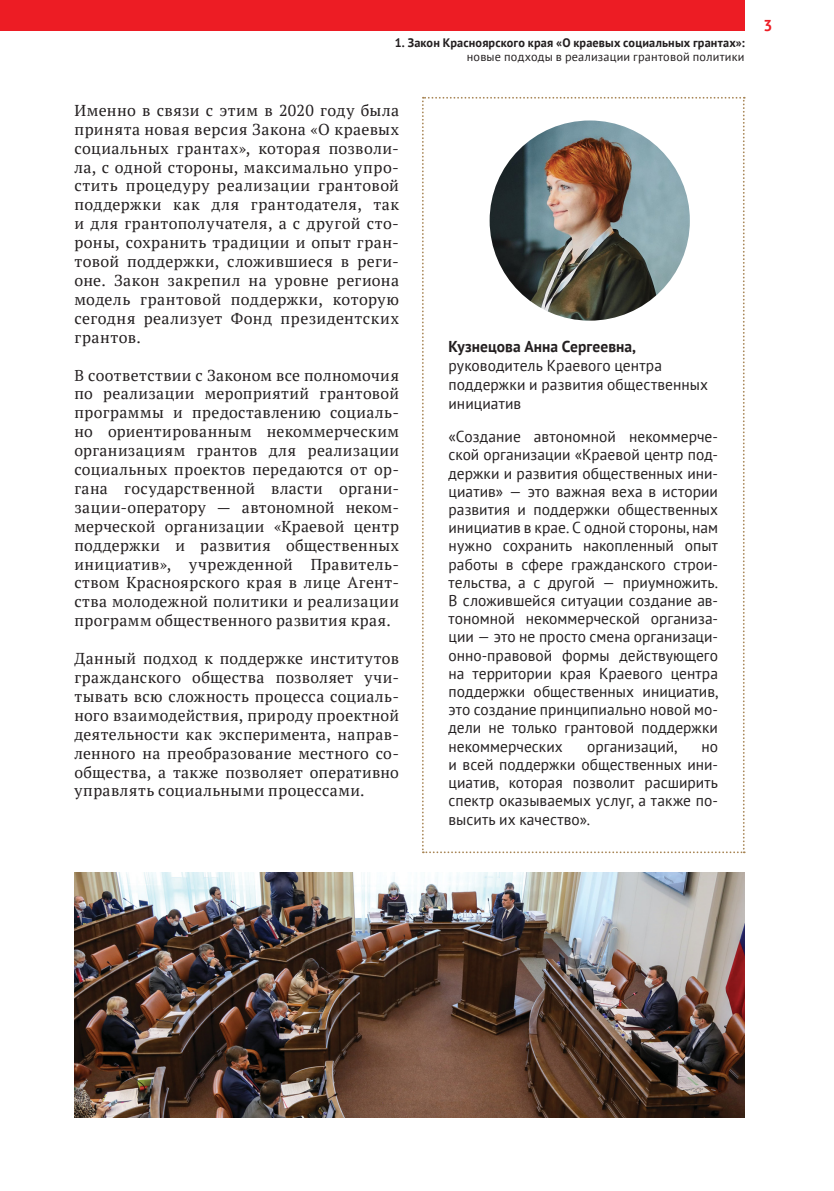
<style>
.page{position:relative;width:834px;height:1191px;background:#fff}
.page>*{position:absolute;margin:0;border:0;box-sizing:border-box;transform-origin:0 0}
.t1{font:15.75px/18.9px "PT Serif";letter-spacing:.025em;color:#231f20;text-align:justify}
.t2{font:15.75px/18.2px "PT Sans";letter-spacing:.005em;color:#231f20;text-align:justify}
.t3{font:700 15.75px "PT Sans";letter-spacing:.005em;color:#231f20}
.t4{font:700 15.75px "PT Sans";color:#ed1c24}
.t5{font:700 12.25px "PT Sans";letter-spacing:.01em;color:#231f20}
.t6{font:12.25px "PT Sans";letter-spacing:.015em;color:#231f20}
</style>
<div class="page">
<div style="left:0;top:0;width:744px;height:31px;background:#ed1c24"></div>
<svg style="left:422px;top:97px;width:322px;height:756px"></svg>
<img style="left:489px;top:120px;width:200px;height:201px;border-radius:50%">
<img style="left:74px;top:872px;width:670px;height:245px">
<p class="t5" style="left:395px;top:36px;width:351px">1. Закон Красноярского края «О краевых социальных грантах»:</p>
<p class="t6" style="left:466px;top:53px;width:279px">новые подходы в реализации грантовой политики</p>
<p class="t1" style="left:74px;top:100px;width:326px">Именно в связи с этим в 2020 году была принята новая версия Закона «О краевых социальных грантах», которая позволи&shy;ла, с одной стороны, максимально упро&shy;стить процедуру реализации грантовой поддержки как для грантодателя, так и для грантополучателя, а с другой сто&shy;роны, сохранить традиции и опыт гран&shy;товой поддержки, сложившиеся в реги&shy;оне. Закон закрепил на уровне региона модель грантовой поддержки, которую сегодня реализует Фонд президентских грантов.</p>
<p class="t1" style="left:74px;top:365px;width:326px">В соответствии с Законом все полномочия по реализации мероприятий грантовой программы и предоставлению социаль&shy;но ориентированным некоммерческим организациям грантов для реализации социальных проектов передаются от ор&shy;гана государственной власти органи&shy;зации-оператору — автономной неком&shy;мерческой организации «Краевой центр поддержки и развития общественных инициатив», учрежденной Правитель&shy;ством Красноярского края в лице Агент&shy;ства молодежной политики и реализации программ общественного развития края.</p>
<p class="t1" style="left:74px;top:648px;width:326px">Данный подход к поддержке институтов гражданского общества позволяет учи&shy;тывать всю сложность процесса социаль&shy;ного взаимодействия, природу проектной деятельности как эксперимента, направ&shy;ленного на преобразование местного со&shy;общества, а также позволяет оперативно управлять социальными процессами.</p>
<p class="t3" style="left:448px;top:338px;width:189px">Кузнецова Анна Сергеевна,</p>
<p class="t2" style="left:448px;top:358px;width:261px;line-height:18.9px;text-align:left">руководитель Краевого центра поддержки и развития общественных инициатив</p>
<p class="t2" style="left:448px;top:429px;width:271px">«Создание автономной некоммерче&shy;ской организации «Краевой центр под&shy;держки и развития общественных ини&shy;циатив» — это важная веха в истории развития и поддержки общественных инициатив в крае. С одной стороны, нам нужно сохранить накопленный опыт работы в сфере гражданского строи&shy;тельства, а с другой — приумножить.<br>В сложившейся ситуации создание ав&shy;тономной некоммерческой организа&shy;ции — это не просто смена организаци&shy;онно-правовой формы действующего на территории края Краевого центра поддержки общественных инициатив, это создание принципиально новой мо&shy;дели не только грантовой поддержки некоммерческих</p>
<p class="t2" style="left:587px;top:738px;width:91px">организаций,</p>
<p class="t2" style="left:448px;top:738px;width:271px;text-indent:253px">но и всей поддержки общественных ини&shy;циатив, которая позволит расширить спектр оказываемых услуг, а также по&shy;высить их качество».</p>
<p class="t4" style="left:763px;top:17px;width:10px">3</p>
</div>
